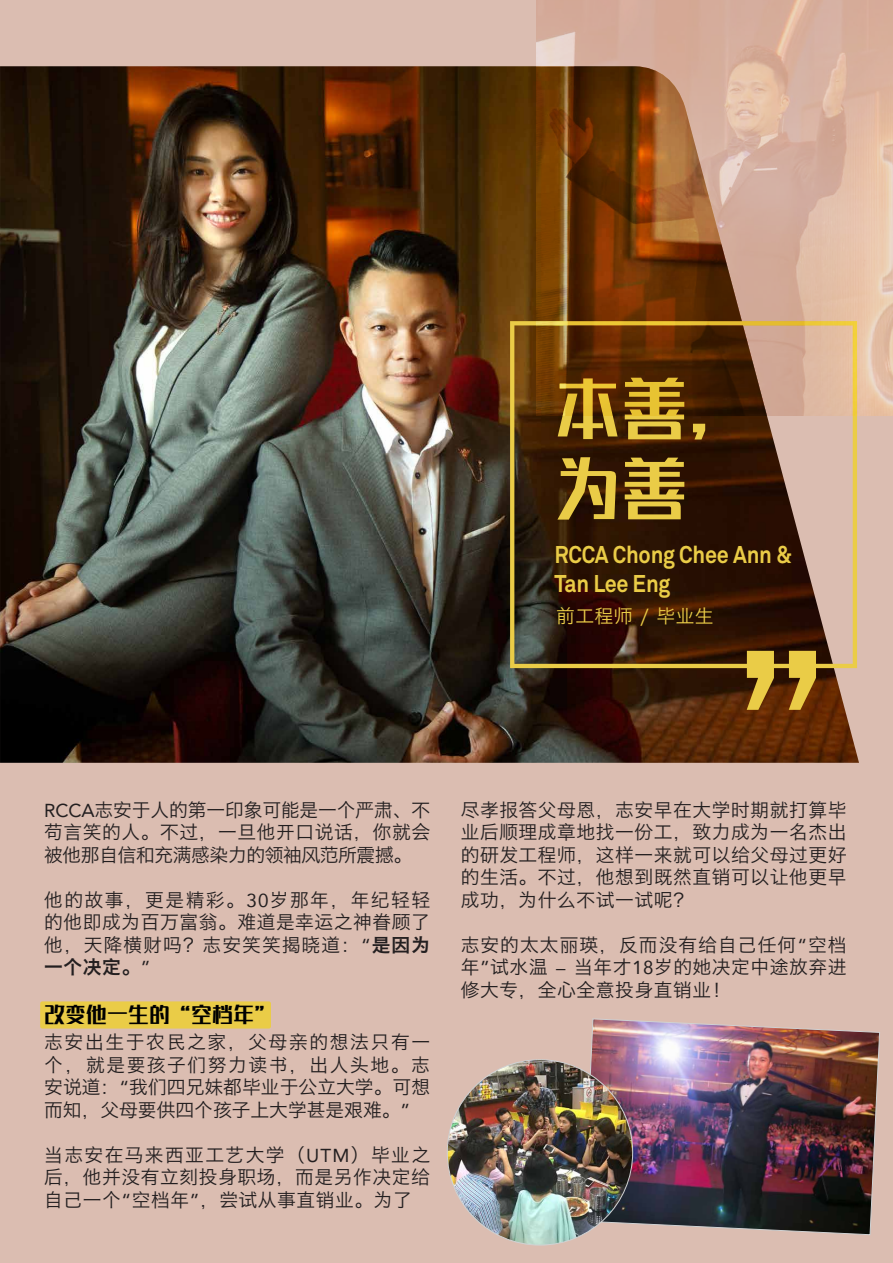
<style>
.page{position:relative;width:893px;height:1263px;background:#dbbdb1}
.page>*{position:absolute;margin:0;border:0;box-sizing:border-box;transform-origin:0 0}
.t1{font:66.6px/79.9px "Ruixian Sun Hei Bold GB1.0";color:#eacc47}
.t2{font:700 24px/28.8px "Akkurat";letter-spacing:-.01em;color:#eacc47;scale:.9 1}
.t3{font:21px "Ruixian Sun Hei Bold GB1.0";color:#000}
.t4{font:18.75px/22.5px "Hiragino Sans GB W3";letter-spacing:.03em;color:#231f20;text-align:justify}
.t5{font:18.75px "Hiragino Sans GB W3";letter-spacing:.03em;color:#eacc47}
.t6{font:18.75px "Hiragino Sans GB W6";color:#231f20}
.s1{font-family:"Avenir"}
.s2{font-family:"Hiragino Sans GB W6"}
</style>
<div class="page">
<img style="left:0;top:66px;width:859px;height:697px">
<svg style="left:510px;top:321px;width:347px;height:347px;background:#523722"></svg>
<svg style="left:747px;top:651px;width:27px;height:59px;background:#c19e35"></svg>
<svg style="left:789px;top:651px;width:27px;height:59px;background:#c49f34"></svg>
<div style="left:40px;top:1001px;width:231px;height:27px;background:#eacc47;border-radius:2px"></div>
<img style="left:583px;top:1018px;width:297px;height:217px">
<img style="left:536px;top:0;width:357px;height:415px">
<img style="left:447px;top:1060px;width:186px;height:185px;border-radius:93px">
<h1 class="t1" style="left:554px;top:369px;width:201px">本善，为善</h1>
<p class="t2" style="left:554px;top:540px;width:266px">RCCA Chong Chee Ann &amp;<br>Tan Lee Eng</p>
<p class="t5" style="left:556px;top:604px;width:159px">前工程师 / 毕业生</p>
<p class="t4" style="left:44px;top:798px;width:387px"><span class="s1">RCCA</span>志安于人的第一印象可能是一个严肃、不苟言笑的人。不过，一旦他开口说话，你就会被他那自信和充满感染力的领袖风范所震撼。</p>
<p class="t4" style="left:44px;top:888px;width:387px">他的故事，更是精彩。<span class="s1">30</span>岁那年，年纪轻轻的他即成为百万富翁。难道是幸运之神眷顾了他，天降横财吗？志安笑笑揭晓道：<span class="s1">“</span><span class="s2">是因为</span></p>
<p class="t6" style="left:44px;top:955px;width:108px">一个决定。<span class="s1">”</span></p>
<p class="t3" style="left:44px;top:1003px;width:232px">改变他一生的“空档年”</p>
<p class="t4" style="left:44px;top:1030px;width:387px">志安出生于农民之家，父母亲的想法只有一个，就是要孩子们努力读书，出人头地。志安说道：<span class="s1">“</span>我们四兄妹都毕业于公立大学。可想而知，父母要供四个孩子上大学甚是艰难。<span class="s1">”</span></p>
<p class="t4" style="left:44px;top:1143px;width:387px">当志安在马来西亚工艺大学（<span class="s1">UTM</span>）毕业之后，他并没有立刻投身职场，而是另作决定给自己一个<span class="s1">“</span>空档年<span class="s1">”</span>，尝试从事直销业。为了</p>
<p class="t4" style="left:461px;top:798px;width:387px">尽孝报答父母恩，志安早在大学时期就打算毕业后顺理成章地找一份工，致力成为一名杰出的研发工程师，这样一来就可以给父母过更好的生活。不过，他想到既然直销可以让他更早成功，为什么不试一试呢？</p>
<p class="t4" style="left:461px;top:933px;width:387px">志安的太太丽瑛，反而没有给自己任何<span class="s1">“</span>空档年<span class="s1">”</span>试水温 <span class="s1">–</span> 当年才<span class="s1">18</span>岁的她决定中途放弃进修大专，全心全意投身直销业！</p>
</div>
